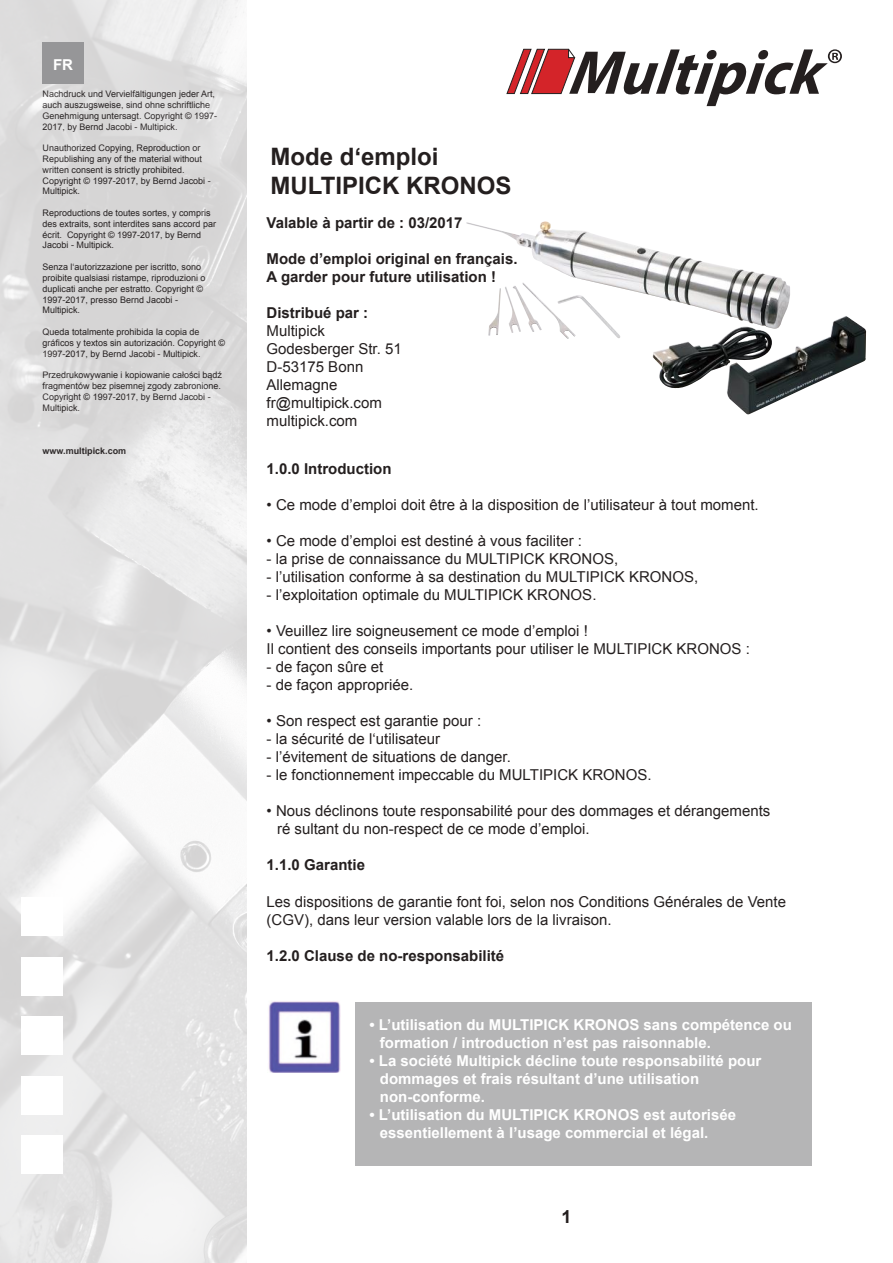
<style>
.page{position:relative;width:893px;height:1263px;background:#fff}
.page>*{position:absolute;margin:0;border:0;box-sizing:border-box;transform-origin:0 0}
.t1{font:700 24px/28.8px "Arial";color:#241f1f}
.t2{font:700 18px "Arial";color:#241f1f}
.t3{font:15px/18px "Arial";color:#241f1f}
.t4{font:700 15px/18px "Arial";color:#fff}
.t5{font:700 15px/18px "Arial";color:#241f1f}
.t6{font:9px/10.8px "Arial";color:#241f1f}
.t7{font:700 9px "Arial";color:#241f1f}
</style>
<div class="page">
<svg style="left:507px;top:49px;width:335px;height:57px"></svg>
<img style="left:0;top:0;width:247px;height:1263px">
<div style="left:21px;top:897px;width:42px;height:39px;background:#fff"></div>
<div style="left:21px;top:957px;width:42px;height:38px;background:#fff"></div>
<div style="left:21px;top:1016px;width:42px;height:39px;background:#fff"></div>
<div style="left:21px;top:1076px;width:42px;height:39px;background:#fff"></div>
<div style="left:21px;top:1135px;width:42px;height:39px;background:#fff"></div>
<div style="left:43px;top:43px;width:41px;height:41px;background:#969698"></div>
<img style="left:466px;top:221px;width:324px;height:118px">
<img style="left:268px;top:1001px;width:72px;height:71px">
<div style="left:355px;top:1002px;width:456px;height:164px;background:#b5b5b6"></div>
<p class="t4" style="left:53px;top:56px;width:21px">FR</p>
<p class="t6" style="left:43px;top:89px;width:176px">Nachdruck und Vervielfältigungen jeder Art, auch auszugsweise, sind ohne schriftliche Genehmigung untersagt. Copyright © 1997- 2017, by Bernd Jacobi - Multipick.</p>
<p class="t6" style="left:43px;top:143px;width:170px">Unauthorized Copying, Reproduction or Republishing any of the material without written consent is strictly prohibited.<br>Copyright © 1997-2017, by Bernd Jacobi - Multipick.</p>
<p class="t6" style="left:43px;top:208px;width:175px">Reproductions de toutes sortes, y compris des extraits, sont interdites sans accord par écrit. Copyright © 1997-2017, by Bernd Jacobi - Multipick.</p>
<p class="t6" style="left:43px;top:262px;width:165px">Senza l‘autorizzazione per iscritto, sono proibite qualsiasi ristampe, riproduzioni o duplicati anche per estratto. Copyright © 1997-2017, presso Bernd Jacobi - Multipick.</p>
<p class="t6" style="left:43px;top:326px;width:184px">Queda totalmente prohibida la copia de gráficos y textos sin autorización. Copyright ©<br>1997-2017, by Bernd Jacobi - Multipick.</p>
<p class="t6" style="left:43px;top:370px;width:181px">Przedrukowywanie i kopiowanie całości bądź fragmentów bez pisemnej zgody zabronione.<br>Copyright © 1997-2017, by Bernd Jacobi - Multipick.</p>
<p class="t7" style="left:43px;top:445px;width:85px">www.multipick.com</p>
<h1 class="t1" style="left:271px;top:143px;width:242px">Mode d‘emploi<br>MULTIPICK KRONOS</h1>
<p class="t5" style="left:267px;top:214px;width:197px">Valable à partir de : 03/2017</p>
<p class="t5" style="left:267px;top:250px;width:252px">Mode d’emploi original en français.<br>A garder pour future utilisation !</p>
<p class="t5" style="left:267px;top:304px;width:103px">Distribué par :</p>
<p class="t3" style="left:267px;top:322px;width:137px">Multipick<br>Godesberger Str. 51<br>D-53175 Bonn<br>Allemagne fr@multipick.com multipick.com</p>
<p class="t5" style="left:267px;top:461px;width:127px">1.0.0 Introduction</p>
<p class="t3" style="left:267px;top:496px;width:494px">• Ce mode d’emploi doit être à la disposition de l’utilisateur à tout moment.</p>
<p class="t3" style="left:267px;top:532px;width:317px">• Ce mode d’emploi est destiné à vous faciliter :</p>
<p class="t3" style="left:267px;top:550px;width:353px">- la prise de connaissance du MULTIPICK KRONOS,</p>
<p class="t3" style="left:267px;top:568px;width:433px">- l’utilisation conforme à sa destination du MULTIPICK KRONOS,</p>
<p class="t3" style="left:267px;top:586px;width:331px">- l’exploitation optimale du MULTIPICK KRONOS.</p>
<p class="t3" style="left:267px;top:622px;width:485px">• Veuillez lire soigneusement ce mode d’emploi !<br>Il contient des conseils importants pour utiliser le MULTIPICK KRONOS :</p>
<p class="t3" style="left:267px;top:658px;width:118px">- de façon sûre et</p>
<p class="t3" style="left:267px;top:676px;width:148px">- de façon appropriée.</p>
<p class="t3" style="left:267px;top:712px;width:216px">• Son respect est garantie pour :</p>
<p class="t3" style="left:267px;top:730px;width:175px">- la sécurité de l‘utilisateur</p>
<p class="t3" style="left:267px;top:748px;width:246px">- l’évitement de situations de danger.</p>
<p class="t3" style="left:267px;top:766px;width:386px">- le fonctionnement impeccable du MULTIPICK KRONOS.</p>
<p class="t3" style="left:277px;top:802px;width:495px;text-indent:-10px">• Nous déclinons toute responsabilité pour des dommages et dérangements ré sultant du non-respect de ce mode d’emploi.</p>
<p class="t5" style="left:267px;top:857px;width:100px">1.1.0 Garantie</p>
<p class="t3" style="left:267px;top:892px;width:521px">Les dispositions de garantie font foi, selon nos Conditions Générales de Vente (CGV), dans leur version valable lors de la livraison.</p>
<p class="t5" style="left:267px;top:947px;width:239px">1.2.0 Clause de no-responsabilité</p>
<p class="t4" style="left:380px;top:1016px;width:414px;text-indent:-10px">• L’utilisation du MULTIPICK KRONOS sans compétence ou formation / introduction n’est pas raisonnable.</p>
<p class="t4" style="left:380px;top:1052px;width:383px;text-indent:-10px">• La société Multipick décline toute responsabilité pour dommages et frais résultant d’une utilisation non-conforme.</p>
<p class="t4" style="left:380px;top:1106px;width:358px;text-indent:-10px">• L’utilisation du MULTIPICK KRONOS est autorisée essentiellement à l’usage commercial et légal.</p>
<p class="t2" style="left:561px;top:1205px;width:12px">1</p>
</div>
